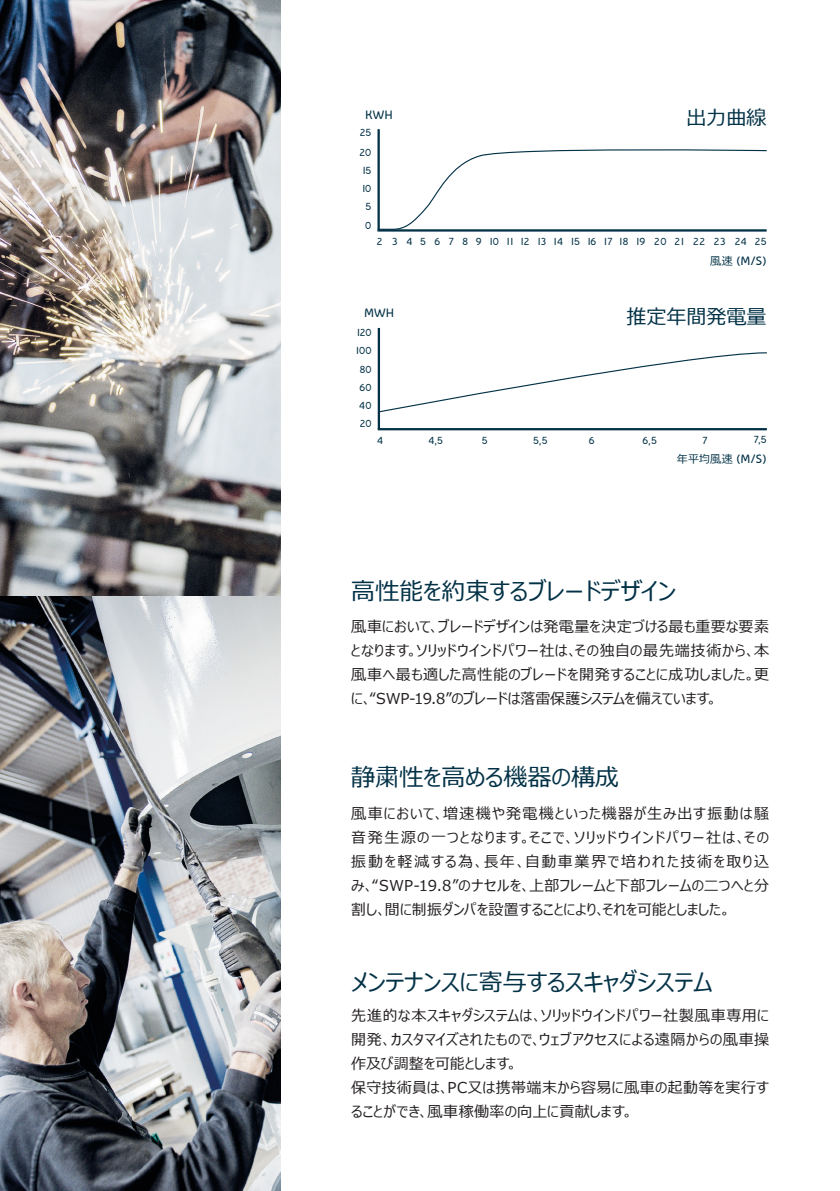
<style>
.page{position:relative;width:840px;height:1191px;background:#fff}
.page>*{position:absolute;margin:0;border:0;box-sizing:border-box;transform-origin:0 0}
.t1{font:24px "Meiryo UI";color:#033247}
.t2{font:20px "Meiryo UI";color:#033247}
.t3{font:15px/24px "Meiryo UI";letter-spacing:.02em;color:#231f20;text-align:justify}
.t4{font:600 11px "Nevo";letter-spacing:.01em;color:#033247}
.t5{font:11px "Meiryo UI";letter-spacing:.015em;color:#033247}
.t6{font:600 9.2px "Nevo";letter-spacing:.82em;color:#033247}
.t7{font:600 9.2px/18.2px "Nevo";letter-spacing:.075em;color:#033247}
.t8{font:600 9.2px/18.2px "Nevo";letter-spacing:.025em;color:#033247;text-align:center}
.s1{font-family:"Meiryo UI";font-weight:400}
.s2{font-family:"Nevo";font-weight:600}
</style>
<div class="page">
<img style="left:1px;top:595px;width:279px;height:596px">
<img style="left:1px;top:0;width:279px;height:595px">
<hr style="left:0;top:0;width:1px;height:1191px;background:#033247">
<hr style="left:377px;top:129px;width:2px;height:101px;background:#033247">
<hr style="left:377px;top:229px;width:389px;height:3px;background:#033247">
<svg style="left:377px;top:145px;width:390px;height:85px"></svg>
<hr style="left:377px;top:328px;width:3px;height:101px;background:#033247">
<hr style="left:377px;top:428px;width:389px;height:2px;background:#033247">
<svg style="left:377px;top:352px;width:390px;height:61px"></svg>
<p class="t4" style="left:365px;top:108px;width:29px">KWH</p>
<p class="t7" style="left:359px;top:123px;width:13px;line-height:20px">25<br>20</p>
<p class="t7" style="left:362px;top:162px;width:10px;text-align:center">15<br>10<br>5<br>0</p>
<h2 class="t2" style="left:686px;top:104px;width:81px">出力曲線</h2>
<p class="t6" style="left:377px;top:236px;width:391px">2 3 456789101112131415161718192021 2223 2425</p>
<p class="t4" style="left:709px;top:254px;width:58px"><span class="s1">風速</span> (M/S)</p>
<p class="t4" style="left:364px;top:306px;width:31px">MWH</p>
<p class="t8" style="left:356px;top:323px;width:17px">120<br>100<br>80<br>60<br>40<br>20</p>
<h2 class="t2" style="left:626px;top:303px;width:142px">推定年間発電量</h2>
<p class="t7" style="left:377px;top:431px;width:7px">4</p>
<p class="t7" style="left:428px;top:431px;width:16px">4,5</p>
<p class="t7" style="left:481px;top:431px;width:7px">5</p>
<p class="t7" style="left:533px;top:431px;width:16px">5,5</p>
<p class="t7" style="left:588px;top:431px;width:7px">6</p>
<p class="t7" style="left:642px;top:431px;width:16px">6,5</p>
<p class="t7" style="left:702px;top:431px;width:7px">7</p>
<p class="t7" style="left:753px;top:430px;width:14px">7,5</p>
<p class="t5" style="left:676px;top:451px;width:91px">年平均風速 <span class="s2">(M/S)</span></p>
<h1 class="t1" style="left:351px;top:574px;width:326px">高性能を約束するブレードデザイン</h1>
<p class="t3" style="left:351px;top:615px;width:419px">風車において、ブレードデザインは発電量を決定づける最も重要な要素となります。ソリッドウインドパワー社は、その独自の最先端技術から、本風車へ最も適した高性能のブレードを開発することに成功しました。更に、“SWP-19.8”のブレードは落雷保護システムを備えています。</p>
<h1 class="t1" style="left:351px;top:761px;width:269px">静粛性を高める機器の構成</h1>
<p class="t3" style="left:351px;top:802px;width:419px">風車において、増速機や発電機といった機器が生み出す振動は騒音発生源の一つとなります。そこで、ソリッドウインドパワー社は、その振動を軽減する為、長年、自動車業界で培われた技術を取り込み、“SWP-19.8”のナセルを、上部フレームと下部フレームの二つへと分割し、間に制振ダンパを設置することにより、それを可能としました。</p>
<h1 class="t1" style="left:351px;top:965px;width:362px">メンテナンスに寄与するスキャダシステム</h1>
<p class="t3" style="left:351px;top:1004px;width:419px;text-align:left">先進的な本スキャダシステムは、ソリッドウインドパワー社製風車専用に開発、カスタマイズされたもので、ウェブアクセスによる遠隔からの風車操作及び調整を可能とします。<br>保守技術員は、PC又は携帯端末から容易に風車の起動等を実行することができ、風車稼働率の向上に貢献します。</p>
</div>
